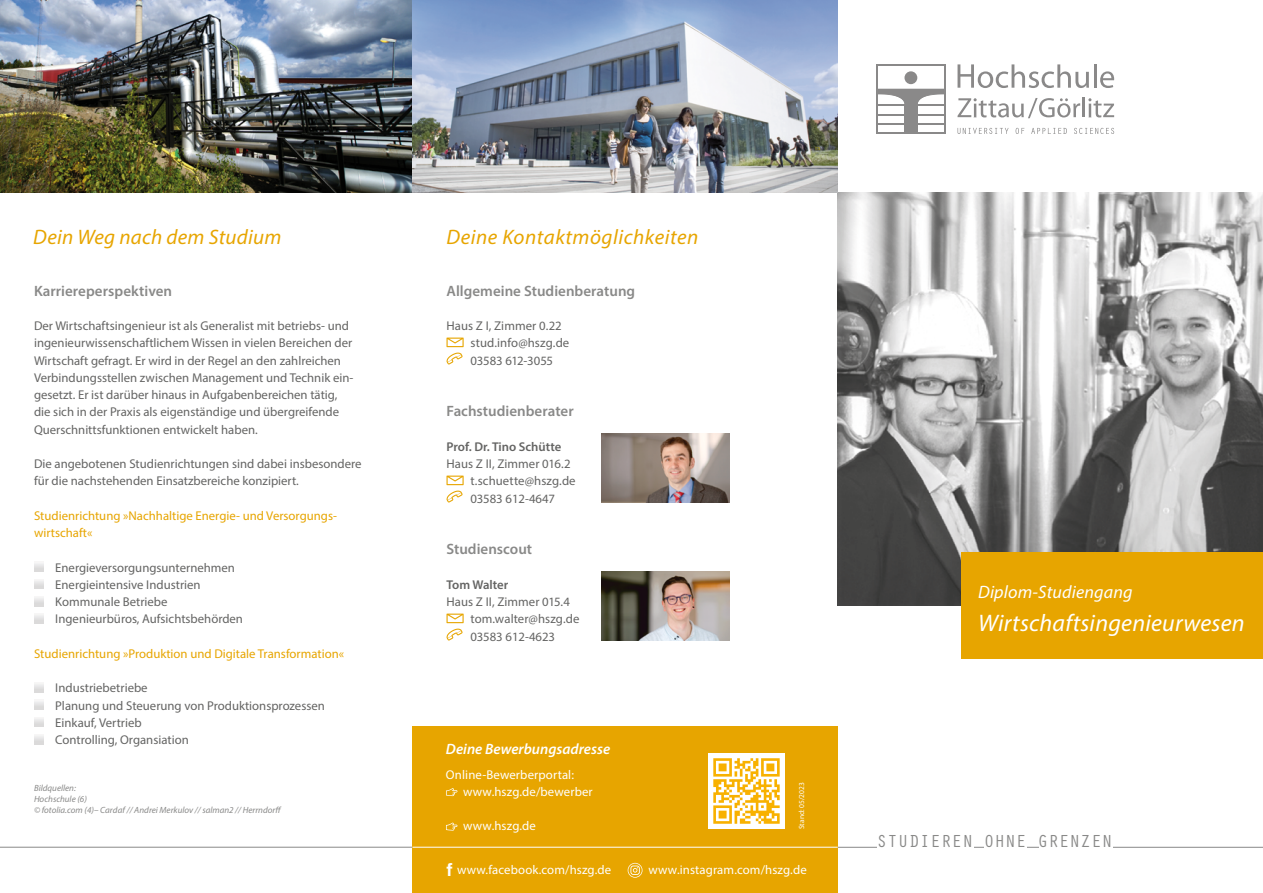
<style>
.page{position:relative;width:1263px;height:893px;background:#fff}
.page>*{position:absolute;margin:0;border:0;box-sizing:border-box;transform-origin:0 0}
.t1{font:italic 24px "Myriad Pro";letter-spacing:.01em;color:#fff}
.t2{font:italic 21px "Myriad Pro";letter-spacing:.025em;color:#e7a500}
.t3{font:18px "Orator Std";letter-spacing:-.005em;color:#898988}
.t4{font:italic 18px "Myriad Pro";letter-spacing:.01em;color:#fff}
.t5{font:600 15px "Myriad Pro";color:#898988}
.t6{font:italic 600 15px "Myriad Pro";color:#fff}
.t7{font:12.75px/17.2px "Myriad Pro";color:#646463}
.t8{font:12.75px/17.2px "Myriad Pro";color:#e7a500}
.t9{font:12.75px/17.2px "Myriad Pro";letter-spacing:.01em;color:#fff}
.t10{font:600 12.75px "Myriad Pro";color:#646463}
.t11{font:italic 9px/10.8px "Myriad Pro";color:#898988}
.t12{font:7.5px "Myriad Pro";color:#fff}
.s1{font-family:"Bell Gothic Std";font-weight:700;font-size:17.55px}
</style>
<div class="page">
<div style="left:837px;top:191px;width:426px;height:415px;background:#fff;opacity:.05"></div>
<svg style="left:446px;top:338px;width:18px;height:9px"></svg>
<svg style="left:446px;top:353px;width:17px;height:11px"></svg>
<svg style="left:446px;top:476px;width:18px;height:9px"></svg>
<svg style="left:446px;top:491px;width:17px;height:11px"></svg>
<svg style="left:446px;top:614px;width:18px;height:9px"></svg>
<svg style="left:446px;top:629px;width:17px;height:11px"></svg>
<img style="left:602px;top:434px;width:127px;height:69px">
<img style="left:602px;top:571px;width:127px;height:69px">
<hr style="left:838px;top:847px;width:425px;height:1px;background:#898988">
<hr style="left:0;top:847px;width:412px;height:1px;background:#898988">
<div style="left:412px;top:727px;width:426px;height:166px;background:#e7a500"></div>
<hr style="left:412px;top:847px;width:426px;height:1px;background:#fff">
<svg style="left:34px;top:563px;width:10px;height:9px"></svg>
<svg style="left:34px;top:580px;width:10px;height:9px"></svg>
<svg style="left:34px;top:597px;width:10px;height:9px"></svg>
<svg style="left:34px;top:614px;width:10px;height:9px"></svg>
<svg style="left:34px;top:683px;width:10px;height:9px"></svg>
<svg style="left:34px;top:701px;width:10px;height:9px"></svg>
<svg style="left:34px;top:718px;width:10px;height:9px"></svg>
<svg style="left:34px;top:735px;width:10px;height:9px"></svg>
<img style="left:0;top:0;width:838px;height:192px">
<div style="left:961px;top:553px;width:302px;height:106px;background:#e7a500"></div>
<img style="left:708px;top:753px;width:76px;height:76px">
<div style="left:877px;top:846px;width:97px;height:5px;background:#fff"></div>
<div style="left:1039px;top:846px;width:73px;height:5px;background:#fff"></div>
<div style="left:984px;top:846px;width:43px;height:5px;background:#fff"></div>
<svg style="left:957px;top:128px;width:51px;height:6px"></svg>
<svg style="left:1015px;top:128px;width:9px;height:6px"></svg>
<svg style="left:1031px;top:128px;width:36px;height:6px"></svg>
<svg style="left:1074px;top:128px;width:40px;height:6px"></svg>
<svg style="left:957px;top:64px;width:132px;height:24px"></svg>
<hr style="left:1094px;top:64px;width:2px;height:24px;background:#8a8989">
<svg style="left:1100px;top:71px;width:14px;height:17px"></svg>
<svg style="left:957px;top:98px;width:123px;height:20px"></svg>
<hr style="left:1082px;top:97px;width:3px;height:20px;background:#8a8989">
<svg style="left:1088px;top:98px;width:26px;height:19px"></svg>
<svg style="left:878px;top:89px;width:66px;height:43px"></svg>
<div style="left:904px;top:71px;width:13px;height:13px;background:#8a8989;border-radius:50%"></div>
<hr style="left:876px;top:132px;width:70px;height:2px;background:#8a8989">
<hr style="left:876px;top:65px;width:2px;height:69px;background:#8a8989">
<hr style="left:944px;top:65px;width:2px;height:69px;background:#8a8989">
<hr style="left:876px;top:65px;width:70px;height:1px;background:#8a8989">
<svg style="left:446px;top:788px;width:11px;height:8px"></svg>
<svg style="left:446px;top:823px;width:11px;height:8px"></svg>
<svg style="left:628px;top:863px;width:14px;height:15px"></svg>
<h2 class="t2" style="left:33px;top:224px;width:250px">Dein Weg nach dem Studium</h2>
<h2 class="t2" style="left:446px;top:224px;width:253px">Deine Kontaktmöglichkeiten</h2>
<p class="t5" style="left:34px;top:281px;width:140px">Karriereperspektiven</p>
<p class="t7" style="left:34px;top:317px;width:321px">Der Wirtschaftsingenieur ist als Generalist mit betriebs- und ingenieurwissenschaftlichem Wissen in vielen Bereichen der Wirtschaft gefragt. Er wird in der Regel an den zahlreichen Verbindungsstellen zwischen Management und Technik ein&shy;gesetzt. Er ist darüber hinaus in Aufgabenbereichen tätig, die sich in der Praxis als eigenständige und übergreifende Querschnittsfunktionen entwickelt haben.</p>
<p class="t7" style="left:34px;top:455px;width:329px">Die angebotenen Studienrichtungen sind dabei insbesondere für die nachstehenden Einsatzbereiche konzipiert.</p>
<p class="t8" style="left:34px;top:507px;width:304px">Studienrichtung »Nachhaltige Energie- und Versorgungs&shy;wirtschaft«</p>
<p class="t7" style="left:55px;top:558px;width:189px">Energieversorgungsunternehmen<br>Energieintensive Industrien<br>Kommunale Betriebe<br>Ingenieurbüros, Aufsichtsbehörden</p>
<p class="t8" style="left:34px;top:645px;width:312px">Studienrichtung »Produktion und Digitale Transformation«</p>
<p class="t7" style="left:55px;top:679px;width:271px">Industriebetriebe<br>Planung und Steuerung von Produktionsprozessen<br>Einkauf, Vertrieb<br>Controlling, Organsiation</p>
<p class="t5" style="left:446px;top:281px;width:190px">Allgemeine Studienberatung</p>
<p class="t7" style="left:470px;top:317px;width:100px;text-indent:-24px">Haus Z I, Zimmer 0.22 stud.info@hszg.de<br>03583 612-3055</p>
<p class="t5" style="left:446px;top:402px;width:129px">Fachstudienberater</p>
<p class="t10" style="left:446px;top:438px;width:116px">Prof. Dr. Tino Schütte</p>
<p class="t7" style="left:470px;top:455px;width:107px;text-indent:-24px">Haus Z II, Zimmer 016.2 t.schuette@hszg.de<br>03583 612-4647</p>
<p class="t5" style="left:446px;top:540px;width:87px">Studienscout</p>
<p class="t10" style="left:446px;top:576px;width:63px">Tom Walter</p>
<p class="t7" style="left:470px;top:593px;width:111px;text-indent:-24px">Haus Z II, Zimmer 015.4 tom.walter@hszg.de<br>03583 612-4623</p>
<p class="t6" style="left:446px;top:740px;width:166px">Deine Bewerbungsadresse</p>
<p class="t9" style="left:463px;top:765px;width:131px;text-indent:-17px">Online-Bewerberportal: www.hszg.de/bewerber</p>
<p class="t9" style="left:463px;top:817px;width:74px">www.hszg.de</p>
<p class="t9" style="left:446px;top:861px;width:166px"><span class="s1">f</span> www.facebook.com/hszg.de</p>
<p class="t9" style="left:649px;top:861px;width:160px">www.instagram.com/hszg.de</p>
<p class="t12" style="left:797px;top:829px;width:48px;rotate:-90deg">Stand: 05/2023</p>
<p class="t11" style="left:34px;top:783px;width:249px">Bildquellen:<br>Hochschule (6)<br>© fotolia.com (4)– Cardaf // Andrei Merkulov // salman2 // Herrndorff</p>
<h3 class="t4" style="left:978px;top:581px;width:156px">Diplom-Studiengang</h3>
<h1 class="t1" style="left:978px;top:608px;width:268px">Wirtschaftsingenieurwesen</h1>
<h3 class="t3" style="left:876px;top:828px;width:238px">STUDIEREN OHNE GRENZEN</h3>
</div>
